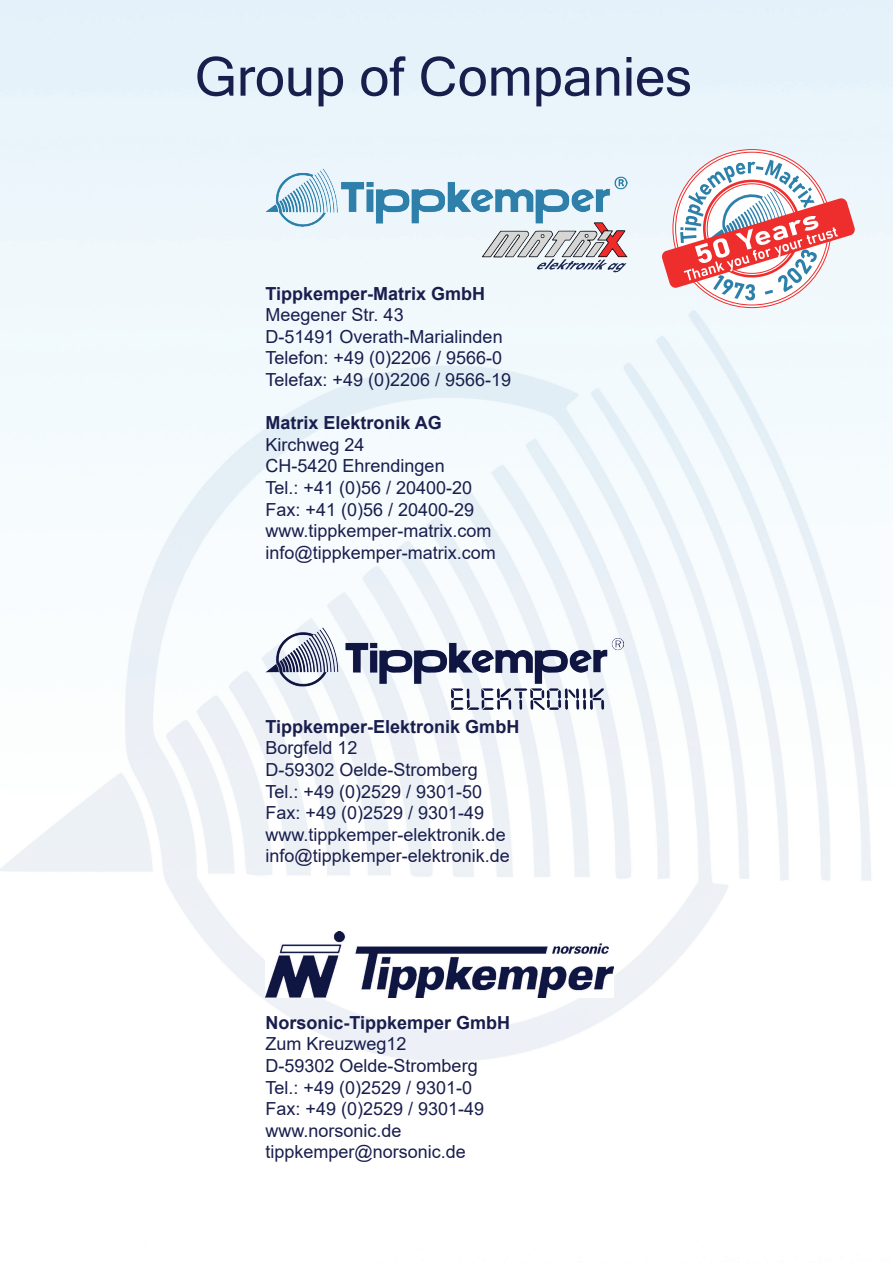
<style>
.page{position:relative;width:893px;height:1263px;background:#fff}
.page>*{position:absolute;margin:0;border:0;box-sizing:border-box;transform-origin:0 0}
.t1{font:54px "Microsoft Sans Serif";color:#191e4d}
.t2{font:18px/21.6px "Arial";color:#191e4d}
.t3{font:700 18px "Arial";color:#191e4d}
</style>
<div class="page">
<img style="left:0;top:0;width:893px;height:1061px">
<img style="left:266px;top:168px;width:361px;height:110px">
<img style="left:266px;top:932px;width:347px;height:66px">
<img style="left:266px;top:627px;width:357px;height:82px">
<svg style="left:661px;top:160px;width:194px;height:140px"></svg>
<h1 class="t1" style="left:195px;top:41px;width:499px">Group of Companies</h1>
<p class="t3" style="left:266px;top:280px;width:221px">Tippkemper-Matrix GmbH</p>
<p class="t2" style="left:266px;top:304px;width:247px">Meegener Str. 43<br>D-51491 Overath-Marialinden<br>Telefon: +49 (0)2206 / 9566-0<br>Telefax: +49 (0)2206 / 9566-19</p>
<p class="t3" style="left:266px;top:410px;width:178px">Matrix Elektronik AG</p>
<p class="t2" style="left:266px;top:433px;width:232px">Kirchweg 24<br>CH-5420 Ehrendingen<br>Tel.: +41 (0)56 / 20400-20<br>Fax: +41 (0)56 / 20400-29 www.tippkemper-matrix.com info@tippkemper-matrix.com</p>
<p class="t3" style="left:266px;top:714px;width:255px">Tippkemper-Elektronik GmbH</p>
<p class="t2" style="left:266px;top:737px;width:246px">Borgfeld 12<br>D-59302 Oelde-Stromberg<br>Tel.: +49 (0)2529 / 9301-50<br>Fax: +49 (0)2529 / 9301-49 www.tippkemper-elektronik.de info@tippkemper-elektronik.de</p>
<p class="t3" style="left:266px;top:1010px;width:246px">Norsonic-Tippkemper GmbH</p>
<p class="t2" style="left:266px;top:1033px;width:220px">Zum Kreuzweg12<br>D-59302 Oelde-Stromberg<br>Tel.: +49 (0)2529 / 9301-0<br>Fax: +49 (0)2529 / 9301-49 www.norsonic.de tippkemper@norsonic.de</p>
</div>
